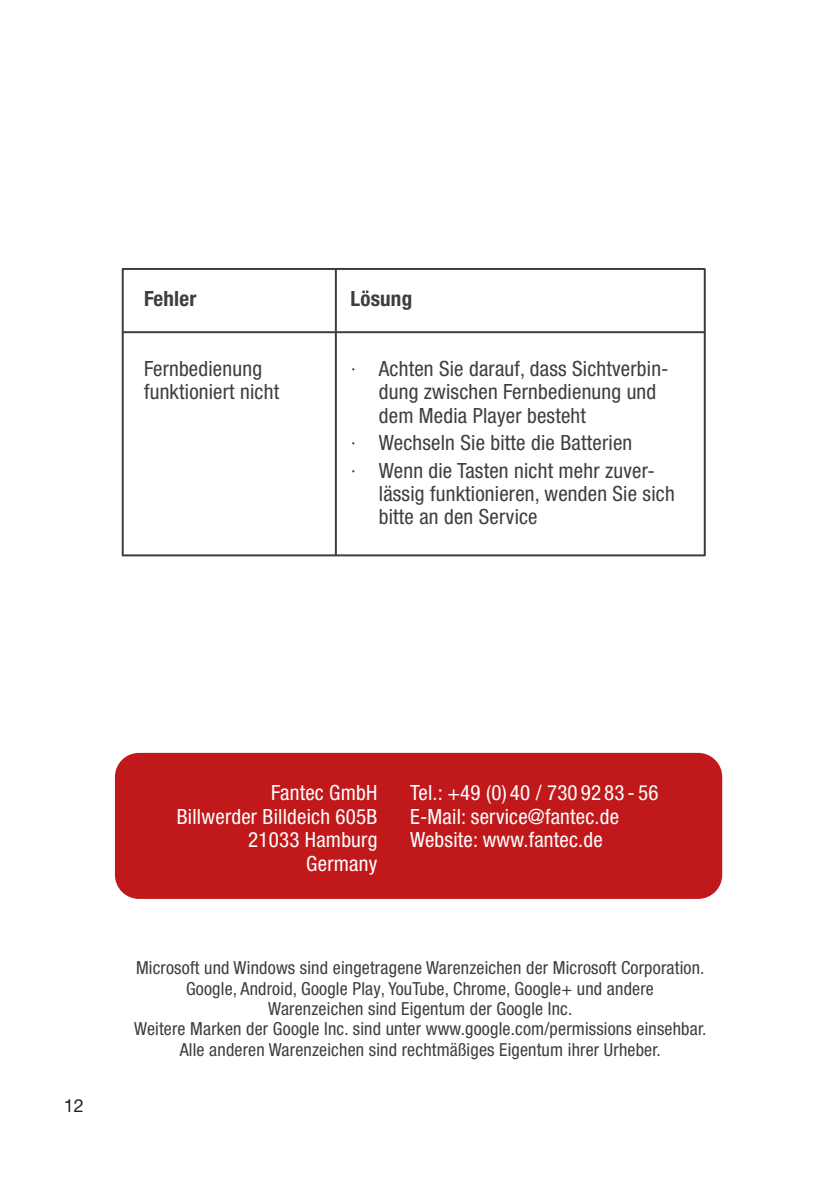
<style>
.page{position:relative;width:840px;height:1191px;background:#fff}
.page>*{position:absolute;margin:0;border:0;box-sizing:border-box;transform-origin:0 0}
.Headline{font:condensed 21px/23.4px "Helvetica Neue LT Pro";letter-spacing:.01em;color:#3e3e3f}
.Headline-2{font:condensed 21px "Helvetica Neue LT Pro";letter-spacing:.01em;color:#fff}
.Headline-3{font:700 condensed 21px "Helvetica Neue LT Pro";letter-spacing:.01em;color:#3e3e3f}
.Headline-4{font:condensed 18px/20.4px "Helvetica Neue LT Pro";letter-spacing:.01em;color:#3e3e3f;text-align:center}
.t1{font:18px "Helvetica Neue LT Pro";color:#231f20}
.s1{font-family:"Eurostile"}
</style>
<div class="page">
<hr style="left:122px;top:331px;width:582px;height:2px;background:#3e3e3f">
<hr style="left:122px;top:268px;width:582px;height:2px;background:#3e3e3f">
<hr style="left:122px;top:554px;width:582px;height:2px;background:#3e3e3f">
<hr style="left:122px;top:269px;width:2px;height:287px;background:#3e3e3f">
<hr style="left:334px;top:269px;width:2px;height:287px;background:#3e3e3f">
<hr style="left:703px;top:269px;width:2px;height:287px;background:#3e3e3f">
<div style="left:115px;top:753px;width:606px;height:146px;background:#c1191b;border-radius:24px"></div>
<p class="Headline-3" style="left:144px;top:286px;width:54px">Fehler</p>
<p class="Headline" style="left:144px;top:356px;width:136px">Fernbedienung funktioniert nicht</p>
<p class="Headline-3" style="left:350px;top:286px;width:63px">Lösung</p>
<p class="Headline" style="left:378px;top:356px;width:291px;text-indent:-28px"><span class="s1">·</span> Achten Sie darauf, dass Sichtverbin&shy;dung zwischen Fernbedienung und dem Media Player besteht</p>
<p class="Headline" style="left:350px;top:431px;width:283px"><span class="s1">·</span> Wechseln Sie bitte die Batterien</p>
<p class="Headline" style="left:378px;top:458px;width:297px;text-indent:-28px"><span class="s1">·</span> Wenn die Tasten nicht mehr zuver&shy;lässig funktionieren, wenden Sie sich bitte an den Service</p>
<p class="t1" style="left:64px;top:1094px;width:22px">12</p>
<p class="Headline-2" style="left:271px;top:780px;width:108px">Fantec GmbH</p>
<p class="Headline-2" style="left:177px;top:804px;width:202px">Billwerder Billdeich 605B</p>
<p class="Headline-2" style="left:248px;top:827px;width:131px">21033 Hamburg</p>
<p class="Headline-2" style="left:306px;top:851px;width:73px">Germany</p>
<p class="Headline-2" style="left:410px;top:780px;width:250px">Tel.: +49 (0) 40 / 730 92 83 - 56</p>
<p class="Headline-2" style="left:410px;top:804px;width:210px">E-Mail: service@fantec.de</p>
<p class="Headline-2" style="left:410px;top:827px;width:194px">Website: www.fantec.de</p>
<p class="Headline-4" style="left:136px;top:957px;width:569px">Microsoft und Windows sind eingetragene Warenzeichen der Microsoft Corporation.</p>
<p class="Headline-4" style="left:186px;top:977px;width:469px">Google, Android, Google Play, YouTube, Chrome, Google+ und andere<br>Warenzeichen sind Eigentum der Google Inc.</p>
<p class="Headline-4" style="left:134px;top:1018px;width:573px">Weitere Marken der Google Inc. sind unter www.google.com/permissions einsehbar.</p>
<p class="Headline-4" style="left:180px;top:1039px;width:482px">Alle anderen Warenzeichen sind rechtmäßiges Eigentum ihrer Urheber.</p>
</div>
